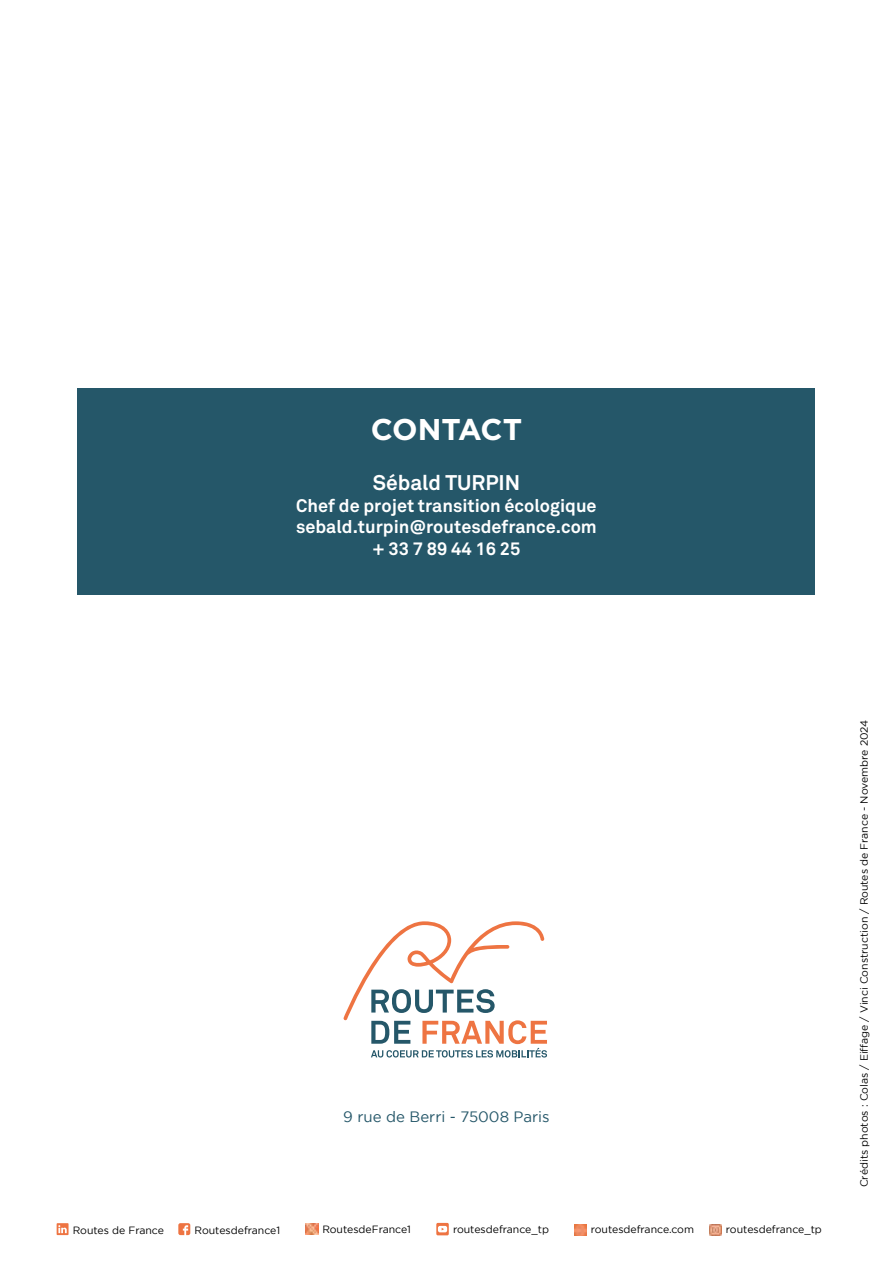
<style>
.page{position:relative;width:893px;height:1263px;background:#fff}
.page>*{position:absolute;margin:0;border:0;box-sizing:border-box;transform-origin:0 0}
.t1{font:700 30px "Gotham";letter-spacing:-.01em;color:#fff}
.t2{font:700 21px "Akkurat";color:#fff}
.t3{font:700 18px/21.6px "Akkurat";color:#fff;text-align:center}
.t4{font:15px "Gotham";color:#255769}
.t5{font:10.5px "Gotham";color:#000}
</style>
<div class="page">
<svg style="left:57px;top:1223px;width:12px;height:12px"></svg>
<svg style="left:178px;top:1223px;width:12px;height:12px"></svg>
<svg style="left:436px;top:1223px;width:13px;height:12px"></svg>
<svg style="left:438px;top:1226px;width:9px;height:6px"></svg>
<svg style="left:574px;top:1225px;width:12px;height:10px"></svg>
<svg style="left:306px;top:1224px;width:12px;height:10px"></svg>
<svg style="left:709px;top:1225px;width:13px;height:10px"></svg>
<svg style="left:343px;top:921px;width:204px;height:136px"></svg>
<div style="left:78px;top:388px;width:737px;height:207px;background:#255769"></div>
<h1 class="t1" style="left:371px;top:412px;width:153px">CONTACT</h1>
<h2 class="t2" style="left:373px;top:469px;width:149px">Sébald TURPIN</h2>
<h3 class="t3" style="left:296px;top:495px;width:302px">Chef de projet transition écologique sebald.turpin@routesdefrance.com + 33 7 89 44 16 25</h3>
<h3 class="t4" style="left:343px;top:1108px;width:208px">9 rue de Berri - 75008 Paris</h3>
<p class="t5" style="left:73px;top:1224px;width:93px">Routes de France</p>
<p class="t5" style="left:195px;top:1224px;width:87px">Routesdefrance1</p>
<p class="t5" style="left:322px;top:1224px;width:90px">RoutesdeFrance1</p>
<p class="t5" style="left:453px;top:1223px;width:97px">routesdefrance_tp</p>
<p class="t5" style="left:591px;top:1224px;width:105px">routesdefrance.com</p>
<p class="t5" style="left:726px;top:1223px;width:97px">routesdefrance_tp</p>
<p class="t5" style="left:858px;top:1187px;width:469px;rotate:-90deg">Crédits photos : Colas / Eiffage / Vinci Construction / Routes de France - Novembre 2024</p>
</div>
